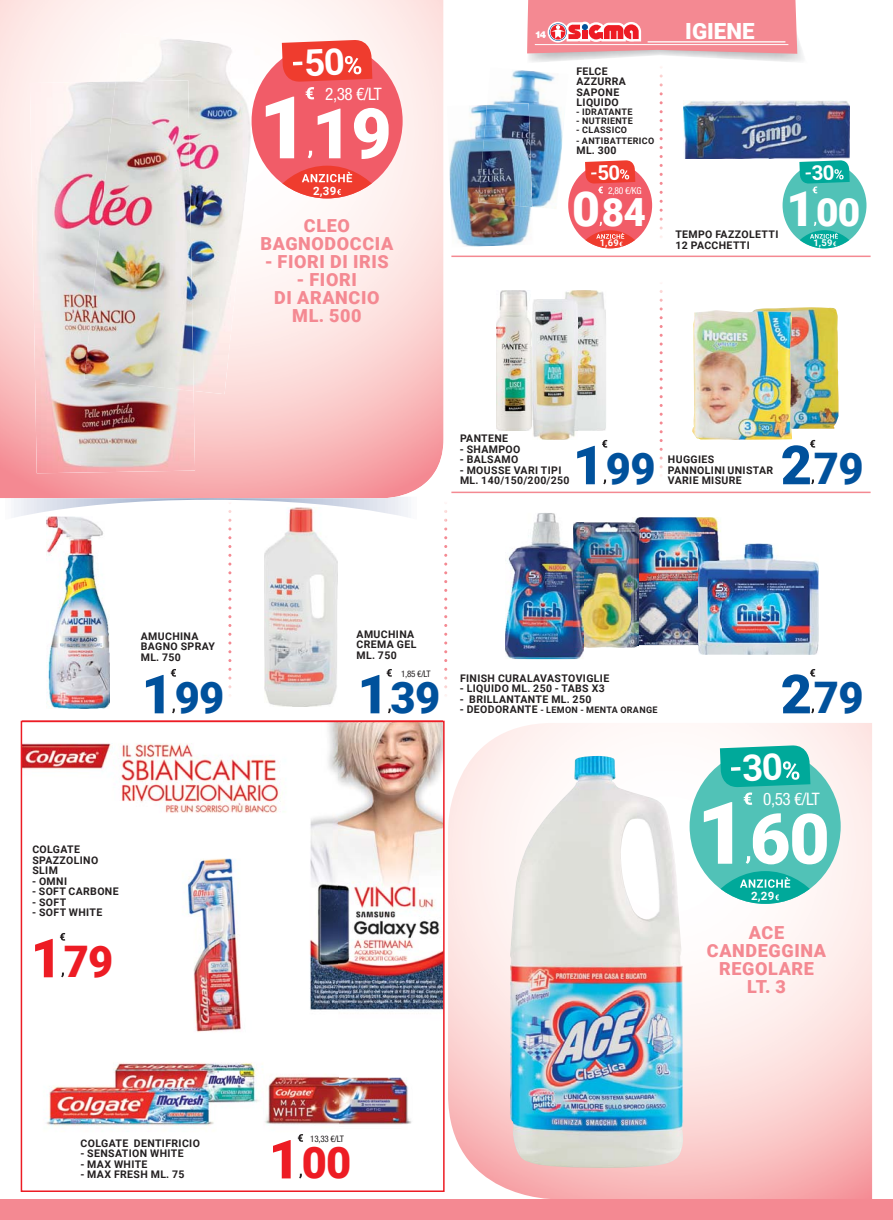
<style>
.page{position:relative;width:893px;height:1220px;background:#fff}
.page>*{position:absolute;margin:0;border:0;box-sizing:border-box;transform-origin:0 0}
.t1{font:900 69.9px "Roboto";color:#fff}
.t2{font:900 43.5px "Roboto";letter-spacing:-.015em;color:#00519c}
.t3{font:900 43.5px "Roboto";color:#ed1c24}
.t4{font:900 38.85px "Roboto";color:#fff}
.t5{font:900 22.35px "Roboto";color:#fff}
.t6{font:900 18px/18px "Roboto";letter-spacing:.035em;color:#f48992;text-align:center}
.t7{font:condensed 17.1px "Helvetica Neue LT Std";letter-spacing:-.07em;color:#fff}
.t8{font:700 11.55px "Roboto";color:#fff}
.t9{font:700 10.5px/10.5px "Roboto";letter-spacing:.035em;color:#231f20}
.t10{font:condensed 9.6px "Helvetica Neue LT Std";color:#fff}
.t11{font:900 9.6px "Helvetica Neue LT Std";color:#fff}
.t12{font:700 9.3px "Roboto";color:#fff}
.t13{font:700 9px "Roboto";letter-spacing:.035em;color:#231f20}
.t14{font:condensed 9px "Helvetica Neue LT Std";letter-spacing:-.025em;color:#231f20}
.s1{font-size:86.7px}
.s2{font-size:48.15px}
.s3{font-size:54px}
.s4{font-size:10.5px}
</style>
<div class="page">
<img style="left:448px;top:723px;width:423px;height:476px">
<svg style="left:444px;top:580px;width:3px;height:116px"></svg>
<svg style="left:659px;top:283px;width:3px;height:71px"></svg>
<svg style="left:659px;top:360px;width:3px;height:116px"></svg>
<svg style="left:659px;top:67px;width:3px;height:55px"></svg>
<svg style="left:659px;top:128px;width:3px;height:110px"></svg>
<svg style="left:228px;top:580px;width:3px;height:116px"></svg>
<hr style="left:451px;top:491px;width:419px;height:2px;background:#f48992">
<hr style="left:451px;top:255px;width:419px;height:2px;background:#f48992">
<svg style="left:11px;top:498px;width:436px;height:76px"></svg>
<img style="left:0;top:0;width:443px;height:498px">
<img style="left:529px;top:36px;width:275px;height:26px">
<svg style="left:527px;top:0;width:270px;height:60px;background:#f0989f"></svg>
<div style="left:0;top:1199px;width:892px;height:21px;background:#f48992"></div>
<img style="left:115px;top:33px;width:146px;height:361px">
<img style="left:30px;top:81px;width:165px;height:392px">
<img style="left:84px;top:80px;width:109px;height:311px">
<svg style="left:602px;top:440px;width:5px;height:7px"></svg>
<img style="left:496px;top:290px;width:35px;height:141px">
<img style="left:565px;top:290px;width:41px;height:141px">
<img style="left:532px;top:299px;width:43px;height:141px">
<img style="left:562px;top:299px;width:15px;height:132px">
<img style="left:24px;top:723px;width:417px;height:419px">
<div style="left:21px;top:720px;width:423px;height:472px;border:2px solid #ed1c24"></div>
<svg style="left:298px;top:1134px;width:5px;height:7px"></svg>
<svg style="left:299px;top:1173px;width:3px;height:5px"></svg>
<svg style="left:60px;top:933px;width:5px;height:7px"></svg>
<svg style="left:61px;top:972px;width:3px;height:5px"></svg>
<img style="left:493px;top:70px;width:70px;height:139px">
<img style="left:449px;top:105px;width:84px;height:142px">
<img style="left:478px;top:103px;width:54px;height:104px">
<div style="left:568px;top:162px;width:84px;height:86px;background:#f15c68;border-radius:50%"></div>
<svg style="left:571px;top:222px;width:78px;height:26px"></svg>
<img style="left:683px;top:100px;width:166px;height:58px">
<div style="left:782px;top:162px;width:84px;height:86px;background:#51c2b7;border-radius:50%"></div>
<svg style="left:786px;top:222px;width:77px;height:26px"></svg>
<div style="left:251px;top:43px;width:151px;height:155px;background:#f15c68;border-radius:50%"></div>
<svg style="left:307px;top:151px;width:5px;height:7px"></svg>
<svg style="left:251px;top:166px;width:151px;height:32px"></svg>
<svg style="left:386px;top:669px;width:6px;height:7px"></svg>
<img style="left:264px;top:508px;width:73px;height:198px">
<img style="left:633px;top:517px;width:88px;height:128px">
<svg style="left:810px;top:669px;width:4px;height:7px"></svg>
<img style="left:583px;top:522px;width:55px;height:126px">
<img style="left:631px;top:522px;width:7px;height:123px">
<img style="left:505px;top:513px;width:78px;height:146px">
<img style="left:698px;top:543px;width:120px;height:112px">
<img style="left:698px;top:543px;width:23px;height:102px">
<img style="left:509px;top:756px;width:174px;height:411px">
<div style="left:689px;top:749px;width:151px;height:155px;background:#51c2b7;border-radius:50%"></div>
<svg style="left:745px;top:856px;width:4px;height:7px"></svg>
<svg style="left:689px;top:871px;width:151px;height:33px"></svg>
<svg style="left:810px;top:440px;width:4px;height:7px"></svg>
<img style="left:755px;top:307px;width:83px;height:123px">
<img style="left:692px;top:310px;width:99px;height:130px">
<svg style="left:171px;top:669px;width:5px;height:7px"></svg>
<svg style="left:172px;top:708px;width:3px;height:5px"></svg>
<img style="left:47px;top:517px;width:62px;height:191px">
<svg style="left:584px;top:160px;width:51px;height:33px"></svg>
<svg style="left:799px;top:160px;width:50px;height:33px"></svg>
<svg style="left:282px;top:39px;width:90px;height:60px"></svg>
<svg style="left:719px;top:745px;width:91px;height:60px"></svg>
<h3 class="t7" style="left:325px;top:88px;width:58px">2,38 €/LT</h3>
<h1 class="t1" style="left:258px;top:93px;width:134px"><span class="s1">1</span>19</h1>
<p class="t8" style="left:313px;top:184px;width:25px">2,39</p>
<h3 class="t6" style="left:260px;top:217px;width:134px">CLEO<br>BAGNODOCCIA</h3>
<h3 class="t6" style="left:264px;top:253px;width:126px">- FIORI DI IRIS</h3>
<h3 class="t6" style="left:274px;top:271px;width:107px">- FIORI<br>DI ARANCIO<br>ML. 500</h3>
<p class="t11" style="left:534px;top:31px;width:13px">14</p>
<h3 class="t5" style="left:685px;top:18px;width:71px">IGIENE</h3>
<p class="t9" style="left:576px;top:66px;width:51px">FELCE<br>AZZURRA<br>SAPONE<br>LIQUIDO</p>
<p class="t13" style="left:576px;top:107px;width:58px">- IDRATANTE</p>
<p class="t13" style="left:576px;top:116px;width:58px">- NUTRIENTE</p>
<p class="t13" style="left:576px;top:125px;width:52px">- CLASSICO</p>
<p class="t13" style="left:576px;top:135px;width:79px">- ANTIBATTERICO</p>
<p class="t9" style="left:576px;top:145px;width:42px">ML. 300</p>
<h3 class="t4" style="left:572px;top:190px;width:75px"><span class="s2">0</span>84</h3>
<p class="t10" style="left:607px;top:187px;width:35px">2,80 €/KG</p>
<p class="t12" style="left:599px;top:238px;width:20px">1,69</p>
<p class="t9" style="left:675px;top:229px;width:104px">TEMPO FAZZOLETTI<br>12 PACCHETTI</p>
<h3 class="t4" style="left:786px;top:190px;width:75px"><span class="s2">1</span>00</h3>
<p class="t12" style="left:813px;top:237px;width:20px">1,59</p>
<p class="t9" style="left:460px;top:433px;width:50px">PANTENE</p>
<p class="t9" style="left:459px;top:444px;width:62px">- SHAMPOO</p>
<p class="t9" style="left:459px;top:454px;width:60px">- BALSAMO</p>
<p class="t9" style="left:459px;top:465px;width:111px">- MOUSSE VARI TIPI<br>ML. 140/150/200/250</p>
<h2 class="t2" style="left:572px;top:444px;width:84px"><span class="s3">1</span>99</h2>
<p class="t9" style="left:667px;top:454px;width:107px">HUGGIES<br>PANNOLINI UNISTAR<br>VARIE MISURE</p>
<h2 class="t2" style="left:780px;top:444px;width:84px"><span class="s3">2</span>79</h2>
<p class="t9" style="left:141px;top:631px;width:76px">AMUCHINA<br>BAGNO SPRAY<br>ML. 750</p>
<h2 class="t2" style="left:141px;top:673px;width:84px"><span class="s3">1</span>99</h2>
<p class="t9" style="left:32px;top:844px;width:67px">COLGATE<br>SPAZZOLINO<br>SLIM</p>
<p class="t9" style="left:32px;top:876px;width:36px">- OMNI</p>
<p class="t9" style="left:32px;top:886px;width:88px">- SOFT CARBONE</p>
<p class="t9" style="left:32px;top:897px;width:36px">- SOFT</p>
<p class="t9" style="left:32px;top:907px;width:72px">- SOFT WHITE</p>
<h2 class="t3" style="left:31px;top:937px;width:84px"><span class="s3">1</span>79</h2>
<p class="t9" style="left:356px;top:628px;width:61px">AMUCHINA<br>CREMA GEL<br>ML. 750</p>
<h2 class="t2" style="left:357px;top:673px;width:84px"><span class="s3">1</span>39</h2>
<p class="t14" style="left:401px;top:670px;width:31px">1,85 €/LT</p>
<p class="t9" style="left:460px;top:673px;width:151px">FINISH CURALAVASTOVIGLIE</p>
<p class="t9" style="left:459px;top:683px;width:146px">- LIQUIDO ML. 250 - TABS X3</p>
<p class="t9" style="left:459px;top:694px;width:133px">- BRILLANTANTE ML. 250</p>
<p class="t13" style="left:459px;top:705px;width:199px"><span class="s4">- DEODORANTE</span> - LEMON - MENTA ORANGE</p>
<h2 class="t2" style="left:780px;top:673px;width:84px"><span class="s3">2</span>79</h2>
<h3 class="t7" style="left:763px;top:793px;width:58px">0,53 €/LT</h3>
<h1 class="t1" style="left:696px;top:799px;width:134px"><span class="s1">1</span>60</h1>
<p class="t8" style="left:750px;top:889px;width:25px">2,29</p>
<h3 class="t6" style="left:706px;top:923px;width:121px">ACE<br>CANDEGGINA<br>REGOLARE<br>LT. 3</h3>
<p class="t9" style="left:81px;top:1138px;width:121px">COLGATE DENTIFRICIO</p>
<p class="t9" style="left:80px;top:1148px;width:105px">- SENSATION WHITE</p>
<p class="t9" style="left:80px;top:1159px;width:69px">- MAX WHITE</p>
<p class="t9" style="left:80px;top:1169px;width:106px">- MAX FRESH ML. 75</p>
<p class="t14" style="left:310px;top:1135px;width:35px">13,33 €/LT</p>
<h2 class="t3" style="left:268px;top:1138px;width:84px"><span class="s3">1</span>00</h2>
</div>
